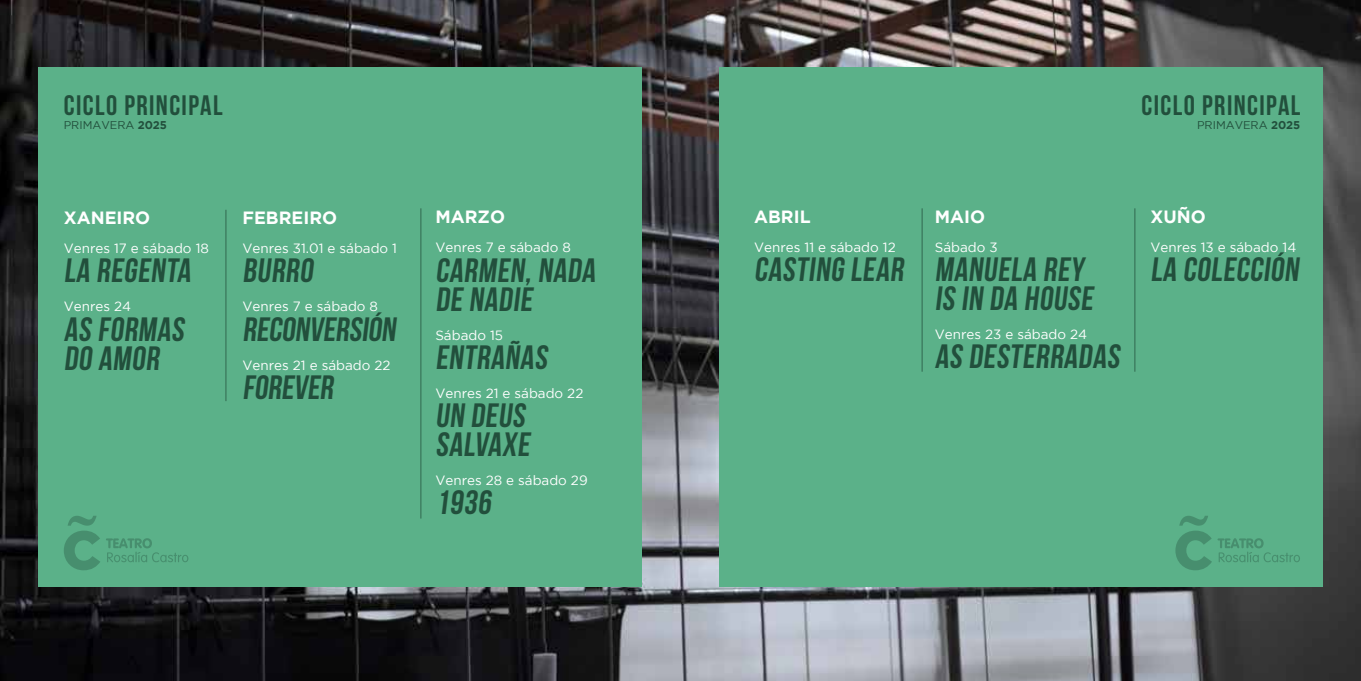
<style>
.page{position:relative;width:1361px;height:681px;background:#fff}
.page>*{position:absolute;margin:0;border:0;box-sizing:border-box;transform-origin:0 0}
.t1{font:700 33.75px/29.1px "Bebas Neue";color:#224f3c}
.t2{font:700 28.2px "Bebas Neue";letter-spacing:.05em;color:#224f3c}
.t3{font:700 17.7px "Gotham";color:#fff}
.t4{font:13.35px "Gotham";color:#fff}
.t5{font:11.25px "Gotham";color:#224f3c}
.s1{font-weight:700}
</style>
<div class="page">
<img style="left:0;top:0;width:1361px;height:680px">
<div style="left:38px;top:67px;width:604px;height:520px;background:#5bb189"></div>
<div style="left:719px;top:67px;width:603px;height:520px;background:#5bb189"></div>
<hr style="left:225px;top:210px;width:2px;height:191px;background:#224f3c">
<hr style="left:420px;top:208px;width:1px;height:310px;background:#224f3c">
<hr style="left:921px;top:208px;width:2px;height:163px;background:#224f3c">
<hr style="left:1134px;top:208px;width:1px;height:163px;background:#224f3c">
<svg style="left:1175px;top:516px;width:125px;height:54px"></svg>
<svg style="left:64px;top:516px;width:36px;height:54px"></svg>
<svg style="left:106px;top:538px;width:82px;height:24px"></svg>
<h2 class="t2" style="left:64px;top:90px;width:160px">CICLO PRINCIPAL</h2>
<p class="t5" style="left:64px;top:118px;width:105px">PRIMAVERA <span class="s1">2025</span></p>
<h3 class="t3" style="left:64px;top:207px;width:88px">XANEIRO</h3>
<p class="t4" style="left:64px;top:241px;width:147px">Venres 17 e sábado 18</p>
<h1 class="t1" style="left:64px;top:255px;width:133px">LA REGENTA</h1>
<p class="t4" style="left:64px;top:299px;width:69px">Venres 24</p>
<h1 class="t1" style="left:64px;top:314px;width:126px">AS FORMAS<br>DO AMOR</h1>
<h3 class="t3" style="left:242px;top:207px;width:96px">FEBREIRO</h3>
<p class="t4" style="left:242px;top:241px;width:156px">Venres 31.01 e sábado 1</p>
<h1 class="t1" style="left:242px;top:255px;width:76px">BURRO</h1>
<p class="t4" style="left:242px;top:299px;width:137px">Venres 7 e sábado 8</p>
<h1 class="t1" style="left:242px;top:314px;width:159px">RECONVERSIÓN</h1>
<p class="t4" style="left:242px;top:357px;width:149px">Venres 21 e sábado 22</p>
<h1 class="t1" style="left:242px;top:372px;width:96px">FOREVER</h1>
<h3 class="t3" style="left:435px;top:207px;width:71px">MARZO</h3>
<p class="t4" style="left:435px;top:240px;width:137px">Venres 7 e sábado 8</p>
<h1 class="t1" style="left:435px;top:255px;width:166px">CARMEN, NADA<br>DE NADIE</h1>
<p class="t4" style="left:435px;top:327px;width:69px">Sábado 15</p>
<h1 class="t1" style="left:435px;top:342px;width:118px">ENTRAÑAS</h1>
<p class="t4" style="left:435px;top:385px;width:149px">Venres 21 e sábado 22</p>
<h1 class="t1" style="left:435px;top:400px;width:100px">UN DEUS<br>SALVAXE</h1>
<p class="t4" style="left:435px;top:473px;width:154px">Venres 28 e sábado 29</p>
<h1 class="t1" style="left:435px;top:487px;width:61px">1936</h1>
<h2 class="t2" style="left:1141px;top:90px;width:160px">CICLO PRINCIPAL</h2>
<p class="t5" style="left:1197px;top:118px;width:105px">PRIMAVERA <span class="s1">2025</span></p>
<h3 class="t3" style="left:754px;top:206px;width:58px">ABRIL</h3>
<p class="t4" style="left:754px;top:239px;width:143px">Venres 11 e sábado 12</p>
<h1 class="t1" style="left:754px;top:254px;width:155px">CASTING LEAR</h1>
<h3 class="t3" style="left:935px;top:206px;width:52px">MAIO</h3>
<p class="t4" style="left:935px;top:239px;width:64px">Sábado 3</p>
<h1 class="t1" style="left:935px;top:254px;width:164px">MANUELA REY<br>IS IN DA HOUSE</h1>
<p class="t4" style="left:935px;top:327px;width:154px">Venres 23 e sábado 24</p>
<h1 class="t1" style="left:935px;top:341px;width:190px">AS DESTERRADAS</h1>
<h3 class="t3" style="left:1150px;top:206px;width:57px">XUÑO</h3>
<p class="t4" style="left:1150px;top:239px;width:147px">Venres 13 e sábado 14</p>
<h1 class="t1" style="left:1150px;top:254px;width:154px">LA COLECCIÓN</h1>
</div>
